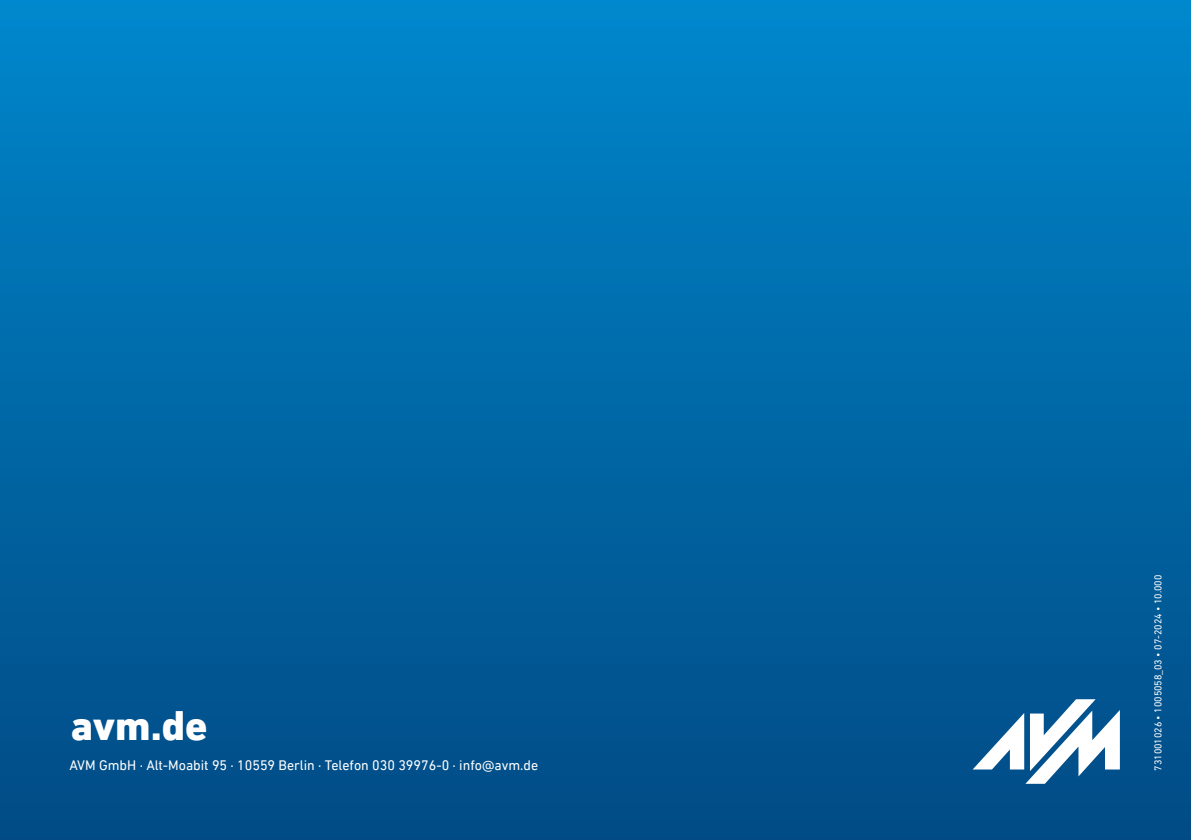
<style>
.page{position:relative;width:1191px;height:840px;background:#fff}
.page>*{position:absolute;margin:0;border:0;box-sizing:border-box;transform-origin:0 0}
.t1{font:800 42px "DIN Nextfor AVM";color:#fff}
.t2{font:14px "DIN Nextfor AVM";color:#fff}
.t3{font:10px "DIN Nextfor AVM";color:#fff}
</style>
<div class="page">
<div style="left:0;top:0;width:1191px;height:839px;background:linear-gradient(to bottom,#0087cb,#014a84)"></div>
<svg style="left:972px;top:698px;width:147px;height:85px"></svg>
<h1 class="t1" style="left:71px;top:700px;width:138px">avm.de</h1>
<p class="t2" style="left:69px;top:756px;width:470px">AVM GmbH · Alt-Moabit 95 · 10559 Berlin · Telefon 030 39976-0 · info@avm.de</p>
<p class="t3" style="left:1152px;top:770px;width:197px;rotate:-90deg">731001026 • 1005058_03 • 07-2024 • 10.000</p>
</div>
